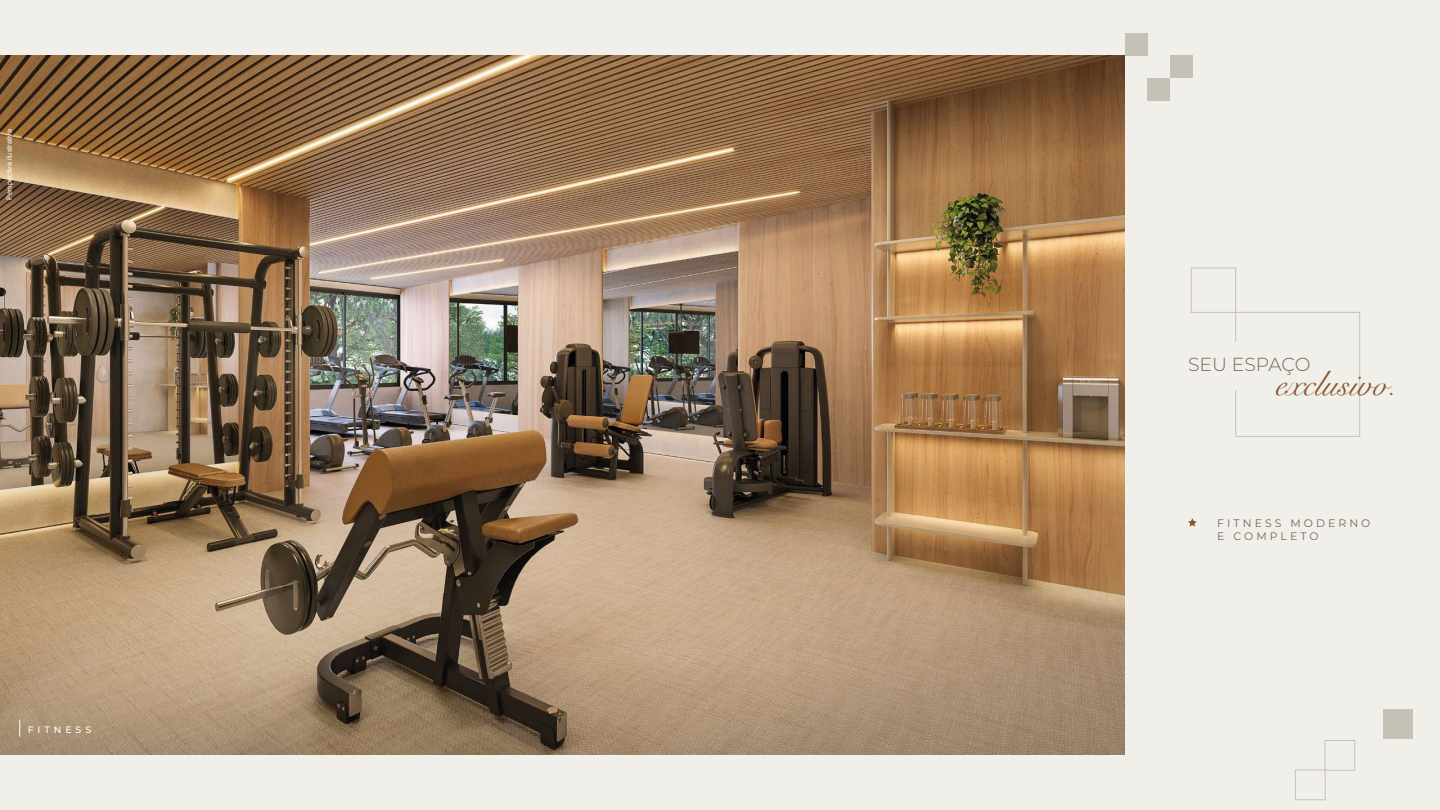
<style>
.page{position:relative;width:1440px;height:810px;background:#f0efe9}
.page>*{position:absolute;margin:0;border:0;box-sizing:border-box;transform-origin:0 0}
.t1{font:34.35px "Snell Roundhand";color:#895630}
.t2{font:300 18.83px "Montserrat";color:#75695b}
.t3{font:10.88px/13px "Montserrat";letter-spacing:.28em;color:#75695b}
.t4{font:500 9.38px "Montserrat";letter-spacing:.42em;color:#fff}
.t5{font:7.35px "Arial";color:#fff}
</style>
<div class="page">
<img style="left:0;top:55px;width:1125px;height:700px">
<div style="left:1325px;top:740px;width:30px;height:31px;border:1px solid #c5c1b6"></div>
<div style="left:1383px;top:710px;width:30px;height:29px;background:#c5c1b6"></div>
<div style="left:1295px;top:770px;width:30px;height:30px;border:1px solid #c5c1b6"></div>
<div style="left:1148px;top:78px;width:22px;height:22px;background:#c5c1b6"></div>
<div style="left:1125px;top:33px;width:23px;height:23px;background:#c5c1b6"></div>
<div style="left:1170px;top:56px;width:22px;height:22px;background:#c5c1b6"></div>
<svg style="left:1235px;top:312px;width:125px;height:125px"></svg>
<div style="left:1191px;top:268px;width:45px;height:45px;border:1px solid #c5c1b6"></div>
<svg style="left:1188px;top:518px;width:9px;height:9px"></svg>
<svg style="left:20px;top:720px;width:1px;height:17px"></svg>
<p class="t5" style="left:4px;top:200px;width:73px;rotate:-90deg">Perspectiva ilustrativa</p>
<p class="t4" style="left:28px;top:723px;width:65px">FITNESS</p>
<h2 class="t2" style="left:1188px;top:351px;width:124px">SEU ESPAÇO</h2>
<h1 class="t1" style="left:1275px;top:357px;width:123px">exclusivo.</h1>
<p class="t3" style="left:1217px;top:516px;width:155px">FITNESS MODERNO<br>E COMPLETO</p>
</div>
